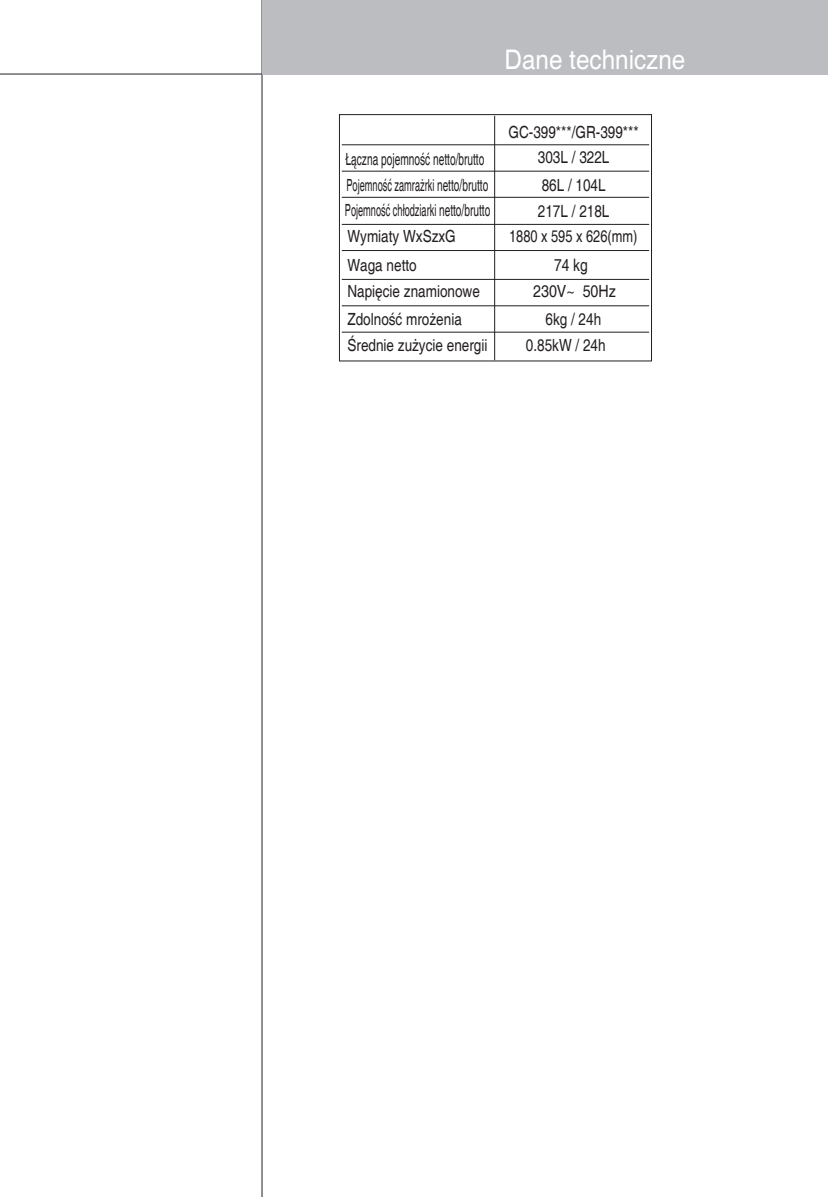
<style>
.page{position:relative;width:828px;height:1197px;background:#fff}
.page>*{position:absolute;margin:0;border:0;box-sizing:border-box;transform-origin:0 0}
.t1{font:27px "Helvetica";color:#fff;scale:.9 1}
.t2{font:17.2px "Helvetica";color:#231f20;scale:.81 1}
.t3{font:16.8px/27px "Helvetica";color:#231f20;scale:.81 1}
.t4{font:16.8px/25.4px "Helvetica";color:#231f20;scale:.55 1}
.t5{font:16.8px "Helvetica";color:#231f20;scale:.61 1}
.t6{font:16.8px "Helvetica";color:#231f20;scale:.77 1}
.t7{font:16.8px/28px "Helvetica";color:#231f20;text-align:center;scale:.85 1}
</style>
<div class="page">
<hr style="left:0;top:74px;width:828px;height:1px;background:#231f20">
<hr style="left:262px;top:0;width:1px;height:1196px;background:#231f20">
<div style="left:262px;top:0;width:566px;height:74px;background:#bcbdc0"></div>
<hr style="left:342px;top:144px;width:307px;height:1px;background:#231f20">
<hr style="left:342px;top:171px;width:307px;height:1px;background:#231f20">
<hr style="left:342px;top:197px;width:307px;height:1px;background:#231f20">
<hr style="left:342px;top:224px;width:307px;height:1px;background:#231f20">
<hr style="left:342px;top:250px;width:307px;height:1px;background:#231f20">
<hr style="left:342px;top:279px;width:307px;height:1px;background:#231f20">
<hr style="left:342px;top:305px;width:307px;height:1px;background:#231f20">
<hr style="left:342px;top:332px;width:307px;height:1px;background:#231f20">
<div style="left:339px;top:114px;width:313px;height:247px;border:1px solid #231f20"></div>
<hr style="left:494px;top:116px;width:1px;height:244px;background:#231f20">
<h1 class="t1" style="left:504px;top:44px;width:203px">Dane techniczne</h1>
<p class="t5" style="left:345px;top:149px;width:229px">Łączna pojemność netto/brutto</p>
<p class="t4" style="left:345px;top:173px;width:266px">Pojemność zamrażrki netto/brutto<br>Pojemność chłodziarki netto/brutto</p>
<p class="t3" style="left:347px;top:222px;width:135px;line-height:29.2px">Wymiaty WxSzxG<br>Waga netto</p>
<p class="t3" style="left:347px;top:278px;width:165px">Napięcie znamionowe</p>
<p class="t3" style="left:347px;top:307px;width:174px;line-height:26px">Zdolność mrożenia<br>Średnie zużycie energii</p>
<p class="t3" style="left:508px;top:119px;width:162px">GC-399***/GR-399***</p>
<p class="t3" style="left:538px;top:144px;width:90px">303L / 322L<br>86L / 104L<br>217L / 218L</p>
<p class="t6" style="left:509px;top:226px;width:168px">1880 x 595 x 626(mm)</p>
<p class="t7" style="left:533px;top:278px;width:99px">230V~ 50Hz<br>6kg / 24h</p>
<p class="t3" style="left:526px;top:332px;width:100px">0.85kW / 24h</p>
<p class="t2" style="left:554px;top:255px;width:43px">74 kg</p>
</div>
